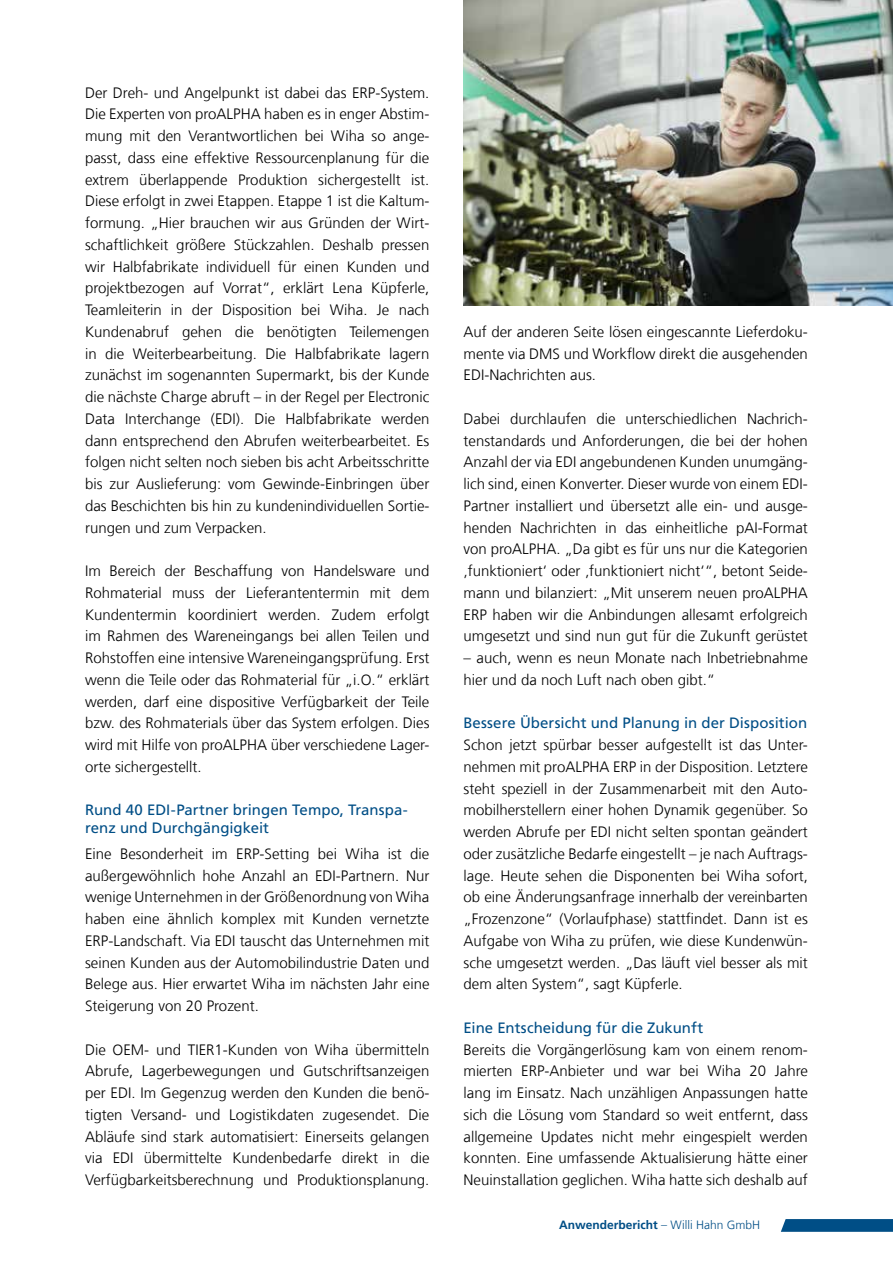
<style>
.page{position:relative;width:893px;height:1263px;background:#fff}
.page>*{position:absolute;margin:0;border:0;box-sizing:border-box;transform-origin:0 0}
.t1{font:300 15px/21.8px "Frutiger LT Com";color:#000;text-align:justify}
.t2{font:15px/18px "Frutiger LT Com";color:#004e86}
.t3{font:700 12px "Frutiger LT Com";color:#004e86}
.s1{font-weight:300}
</style>
<div class="page">
<svg style="left:781px;top:1219px;width:112px;height:13px"></svg>
<img style="left:463px;top:0;width:430px;height:305px">
<p class="t1" style="left:85px;top:81px;width:346px">Der Dreh- und Angelpunkt ist dabei das ERP-System.<br>Die Experten von proALPHA haben es in enger Abstim&shy;mung mit den Verantwortlichen bei Wiha so ange&shy;passt, dass eine effektive Ressourcenplanung für die extrem überlappende Produktion sichergestellt ist.<br>Diese erfolgt in zwei Etappen. Etappe 1 ist die Kaltum&shy;formung. „Hier brauchen wir aus Gründen der Wirt&shy;schaftlichkeit größere Stückzahlen. Deshalb pressen wir Halbfabrikate individuell für einen Kunden und projektbezogen auf Vorrat“, erklärt Lena Küpferle, Teamleiterin in der Disposition bei Wiha. Je nach Kundenabruf gehen die benötigten Teilemengen in die Weiterbearbeitung. Die Halbfabrikate lagern zunächst im sogenannten Supermarkt, bis der Kunde die nächste Charge abruft – in der Regel per Electronic Data Interchange (EDI). Die Halbfabrikate werden dann entsprechend den Abrufen weiterbearbeitet. Es folgen nicht selten noch sieben bis acht Arbeitsschritte bis zur Auslieferung: vom Gewinde-Einbringen über das Beschichten bis hin zu kundenindividuellen Sortie&shy;rungen und zum Verpacken.</p>
<p class="t1" style="left:85px;top:560px;width:346px">Im Bereich der Beschaffung von Handelsware und Rohmaterial muss der Lieferantentermin mit dem Kundentermin koordiniert werden. Zudem erfolgt im Rahmen des Wareneingangs bei allen Teilen und Rohstoffen eine intensive Wareneingangsprüfung. Erst wenn die Teile oder das Rohmaterial für „i.O.“ erklärt werden, darf eine dispositive Verfügbarkeit der Teile bzw. des Rohmaterials über das System erfolgen. Dies wird mit Hilfe von proALPHA über verschiedene Lager&shy;orte sichergestellt.</p>
<p class="t2" style="left:85px;top:801px;width:324px">Rund 40 EDI-Partner bringen Tempo, Transpa&shy;renz und Durchgängigkeit</p>
<p class="t1" style="left:85px;top:843px;width:346px">Eine Besonderheit im ERP-Setting bei Wiha ist die außergewöhnlich hohe Anzahl an EDI-Partnern. Nur wenige Unternehmen in der Größenordnung von Wiha haben eine ähnlich komplex mit Kunden vernetzte ERP-Landschaft. Via EDI tauscht das Unternehmen mit seinen Kunden aus der Automobilindustrie Daten und Belege aus. Hier erwartet Wiha im nächsten Jahr eine Steigerung von 20 Prozent.</p>
<p class="t1" style="left:85px;top:1038px;width:346px">Die OEM- und TIER1-Kunden von Wiha übermitteln Abrufe, Lagerbewegungen und Gutschriftsanzeigen per EDI. Im Gegenzug werden den Kunden die benö&shy;tigten Versand- und Logistikdaten zugesendet. Die Abläufe sind stark automatisiert: Einerseits gelangen via EDI übermittelte Kundenbedarfe direkt in die Verfügbarkeitsberechnung und Produktionsplanung.</p>
<p class="t1" style="left:463px;top:321px;width:346px">Auf der anderen Seite lösen eingescannte Lieferdoku&shy;mente via DMS und Workflow direkt die ausgehenden EDI-Nachrichten aus.</p>
<p class="t1" style="left:463px;top:408px;width:346px">Dabei durchlaufen die unterschiedlichen Nachrich&shy;tenstandards und Anforderungen, die bei der hohen Anzahl der via EDI angebundenen Kunden unumgäng&shy;lich sind, einen Konverter. Dieser wurde von einem EDI-Partner installiert und übersetzt alle ein- und ausge&shy;henden Nachrichten in das einheitliche pAI-Format von proALPHA. „Da gibt es für uns nur die Kategorien ‚funktioniert‘ oder ‚funktioniert nicht‘“, betont Seide&shy;mann und bilanziert: „Mit unserem neuen proALPHA ERP haben wir die Anbindungen allesamt erfolgreich umgesetzt und sind nun gut für die Zukunft gerüstet</p>
<p class="t1" style="left:463px;top:647px;width:346px">– auch, wenn es neun Monate nach Inbetriebnahme hier und da noch Luft nach oben gibt.“</p>
<p class="t2" style="left:463px;top:714px;width:345px">Bessere Übersicht und Planung in der Disposition</p>
<p class="t1" style="left:463px;top:734px;width:346px">Schon jetzt spürbar besser aufgestellt ist das Unter&shy;nehmen mit proALPHA ERP in der Disposition. Letztere steht speziell in der Zusammenarbeit mit den Auto&shy;mobilherstellern einer hohen Dynamik gegenüber. So werden Abrufe per EDI nicht selten spontan geändert oder zusätzliche Bedarfe eingestellt – je nach Auftrags&shy;lage. Heute sehen die Disponenten bei Wiha sofort, ob eine Änderungsanfrage innerhalb der vereinbarten „Frozenzone“ (Vorlaufphase) stattfindet. Dann ist es Aufgabe von Wiha zu prüfen, wie diese Kundenwün&shy;sche umgesetzt werden. „Das läuft viel besser als mit dem alten System“, sagt Küpferle.</p>
<p class="t2" style="left:463px;top:1018px;width:241px">Eine Entscheidung für die Zukunft</p>
<p class="t1" style="left:463px;top:1038px;width:346px">Bereits die Vorgängerlösung kam von einem renom&shy;mierten ERP-Anbieter und war bei Wiha 20 Jahre lang im Einsatz. Nach unzähligen Anpassungen hatte sich die Lösung vom Standard so weit entfernt, dass allgemeine Updates nicht mehr eingespielt werden konnten. Eine umfassende Aktualisierung hätte einer Neuinstallation geglichen. Wiha hatte sich deshalb auf</p>
<p class="t3" style="left:559px;top:1217px;width:202px">Anwenderbericht <span class="s1">– Willi Hahn GmbH</span></p>
</div>
